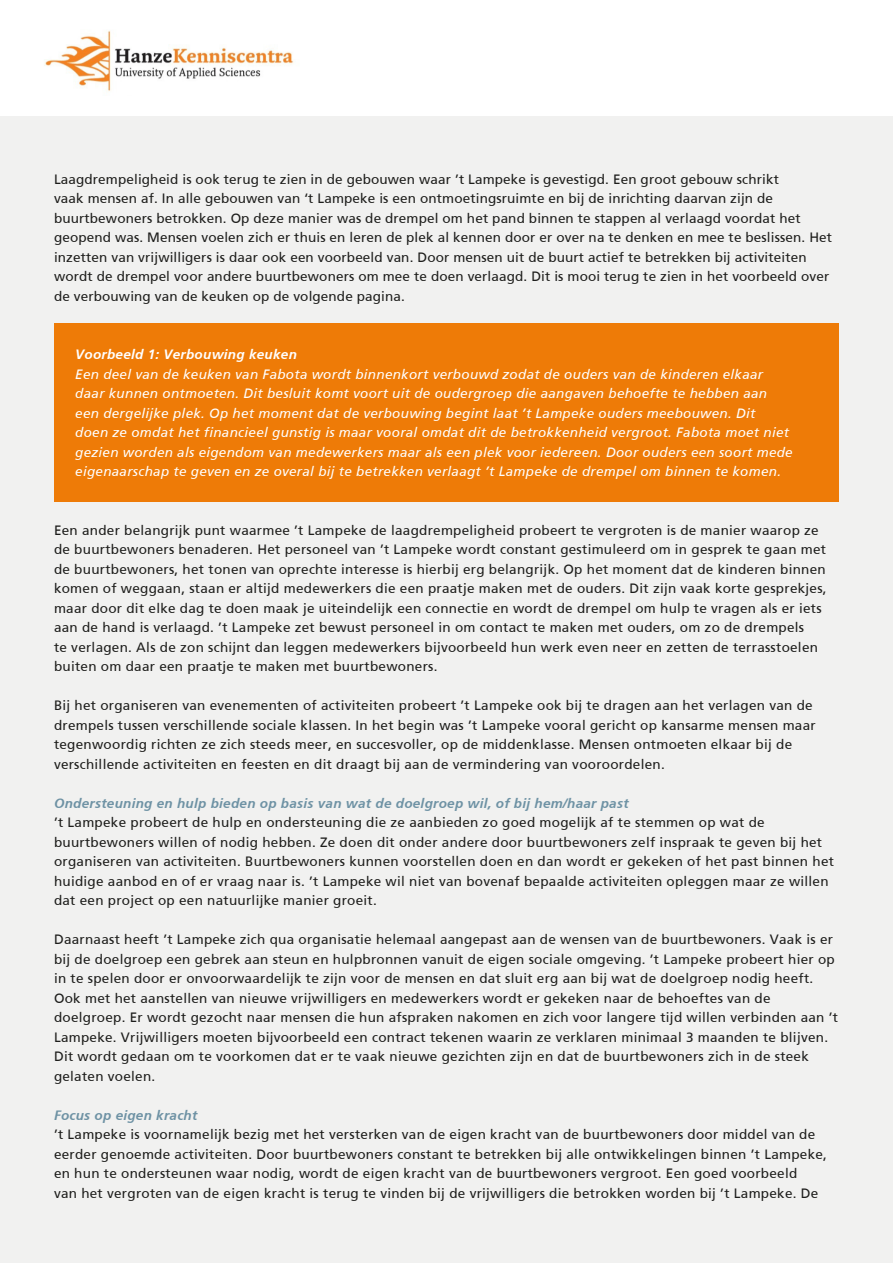
<style>
.page{position:relative;width:893px;height:1263px;background:#fff}
.page>*{position:absolute;margin:0;border:0;box-sizing:border-box;transform-origin:0 0}
.t1{font:13.5px/19.5px "Frutiger";letter-spacing:.02em;color:#1d1d1b}
.t2{font:italic 13.5px/19.5px "Frutiger";letter-spacing:.02em;color:#fff}
.t3{font:italic 700 13.5px "Frutiger";letter-spacing:.02em;color:#6e92a4}
.t4{font:italic 700 13.5px "Frutiger";letter-spacing:.02em;color:#fff}
</style>
<div class="page">
<img style="left:44px;top:30px;width:250px;height:61px">
<div style="left:0;top:117px;width:893px;height:1146px;background:#f1f1f0"></div>
<div style="left:54px;top:323px;width:785px;height:179px;background:#ee7b07"></div>
<p class="t1" style="left:54px;top:169px;width:780px">Laagdrempeligheid is ook terug te zien in de gebouwen waar ’t Lampeke is gevestigd. Een groot gebouw schrikt<br>vaak mensen af. In alle gebouwen van ‘t Lampeke is een ontmoetingsruimte en bij de inrichting daarvan zijn de buurtbewoners betrokken. Op deze manier was de drempel om het pand binnen te stappen al verlaagd voordat het geopend was. Mensen voelen zich er thuis en leren de plek al kennen door er over na te denken en mee te beslissen. Het inzetten van vrijwilligers is daar ook een voorbeeld van. Door mensen uit de buurt actief te betrekken bij activiteiten wordt de drempel voor andere buurtbewoners om mee te doen verlaagd. Dit is mooi terug te zien in het voorbeeld over de verbouwing van de keuken op de volgende pagina.</p>
<p class="t4" style="left:75px;top:346px;width:223px">Voorbeeld 1: Verbouwing keuken</p>
<p class="t2" style="left:75px;top:364px;width:719px">Een deel van de keuken van Fabota wordt binnenkort verbouwd zodat de ouders van de kinderen elkaar daar kunnen ontmoeten. Dit besluit komt voort uit de oudergroep die aangaven behoefte te hebben aan een dergelijke plek. Op het moment dat de verbouwing begint laat ’t Lampeke ouders meebouwen. Dit<br>doen ze omdat het financieel gunstig is maar vooral omdat dit de betrokkenheid vergroot. Fabota moet niet gezien worden als eigendom van medewerkers maar als een plek voor iedereen. Door ouders een soort mede eigenaarschap te geven en ze overal bij te betrekken verlaagt ’t Lampeke de drempel om binnen te komen.</p>
<p class="t1" style="left:54px;top:520px;width:774px">Een ander belangrijk punt waarmee ’t Lampeke de laagdrempeligheid probeert te vergroten is de manier waarop ze de buurtbewoners benaderen. Het personeel van ’t Lampeke wordt constant gestimuleerd om in gesprek te gaan met de buurtbewoners, het tonen van oprechte interesse is hierbij erg belangrijk. Op het moment dat de kinderen binnen komen of weggaan, staan er altijd medewerkers die een praatje maken met de ouders. Dit zijn vaak korte gesprekjes, maar door dit elke dag te doen maak je uiteindelijk een connectie en wordt de drempel om hulp te vragen als er iets aan de hand is verlaagd. ’t Lampeke zet bewust personeel in om contact te maken met ouders, om zo de drempels<br>te verlagen. Als de zon schijnt dan leggen medewerkers bijvoorbeeld hun werk even neer en zetten de terrasstoelen buiten om daar een praatje te maken met buurtbewoners.</p>
<p class="t1" style="left:54px;top:695px;width:763px">Bij het organiseren van evenementen of activiteiten probeert ’t Lampeke ook bij te dragen aan het verlagen van de drempels tussen verschillende sociale klassen. In het begin was ’t Lampeke vooral gericht op kansarme mensen maar tegenwoordig richten ze zich steeds meer, en succesvoller, op de middenklasse. Mensen ontmoeten elkaar bij de verschillende activiteiten en feesten en dit draagt bij aan de vermindering van vooroordelen.</p>
<p class="t3" style="left:54px;top:795px;width:576px">Ondersteuning en hulp bieden op basis van wat de doelgroep wil, of bij hem/haar past</p>
<p class="t1" style="left:54px;top:812px;width:781px">’t Lampeke probeert de hulp en ondersteuning die ze aanbieden zo goed mogelijk af te stemmen op wat de buurtbewoners willen of nodig hebben. Ze doen dit onder andere door buurtbewoners zelf inspraak te geven bij het organiseren van activiteiten. Buurtbewoners kunnen voorstellen doen en dan wordt er gekeken of het past binnen het huidige aanbod en of er vraag naar is. ’t Lampeke wil niet van bovenaf bepaalde activiteiten opleggen maar ze willen dat een project op een natuurlijke manier groeit.</p>
<p class="t1" style="left:54px;top:929px;width:782px">Daarnaast heeft ’t Lampeke zich qua organisatie helemaal aangepast aan de wensen van de buurtbewoners. Vaak is er bij de doelgroep een gebrek aan steun en hulpbronnen vanuit de eigen sociale omgeving. ’t Lampeke probeert hier op in te spelen door er onvoorwaardelijk te zijn voor de mensen en dat sluit erg aan bij wat de doelgroep nodig heeft.</p>
<p class="t1" style="left:54px;top:988px;width:785px">Ook met het aanstellen van nieuwe vrijwilligers en medewerkers wordt er gekeken naar de behoeftes van de doelgroep. Er wordt gezocht naar mensen die hun afspraken nakomen en zich voor langere tijd willen verbinden aan ’t Lampeke. Vrijwilligers moeten bijvoorbeeld een contract tekenen waarin ze verklaren minimaal 3 maanden te blijven.<br>Dit wordt gedaan om te voorkomen dat er te vaak nieuwe gezichten zijn en dat de buurtbewoners zich in de steek gelaten voelen.</p>
<p class="t3" style="left:54px;top:1107px;width:145px">Focus op eigen kracht</p>
<p class="t1" style="left:54px;top:1124px;width:774px">’t Lampeke is voornamelijk bezig met het versterken van de eigen kracht van de buurtbewoners door middel van de eerder genoemde activiteiten. Door buurtbewoners constant te betrekken bij alle ontwikkelingen binnen ’t Lampeke, en hun te ondersteunen waar nodig, wordt de eigen kracht van de buurtbewoners vergroot. Een goed voorbeeld<br>van het vergroten van de eigen kracht is terug te vinden bij de vrijwilligers die betrokken worden bij ’t Lampeke. De</p>
</div>
